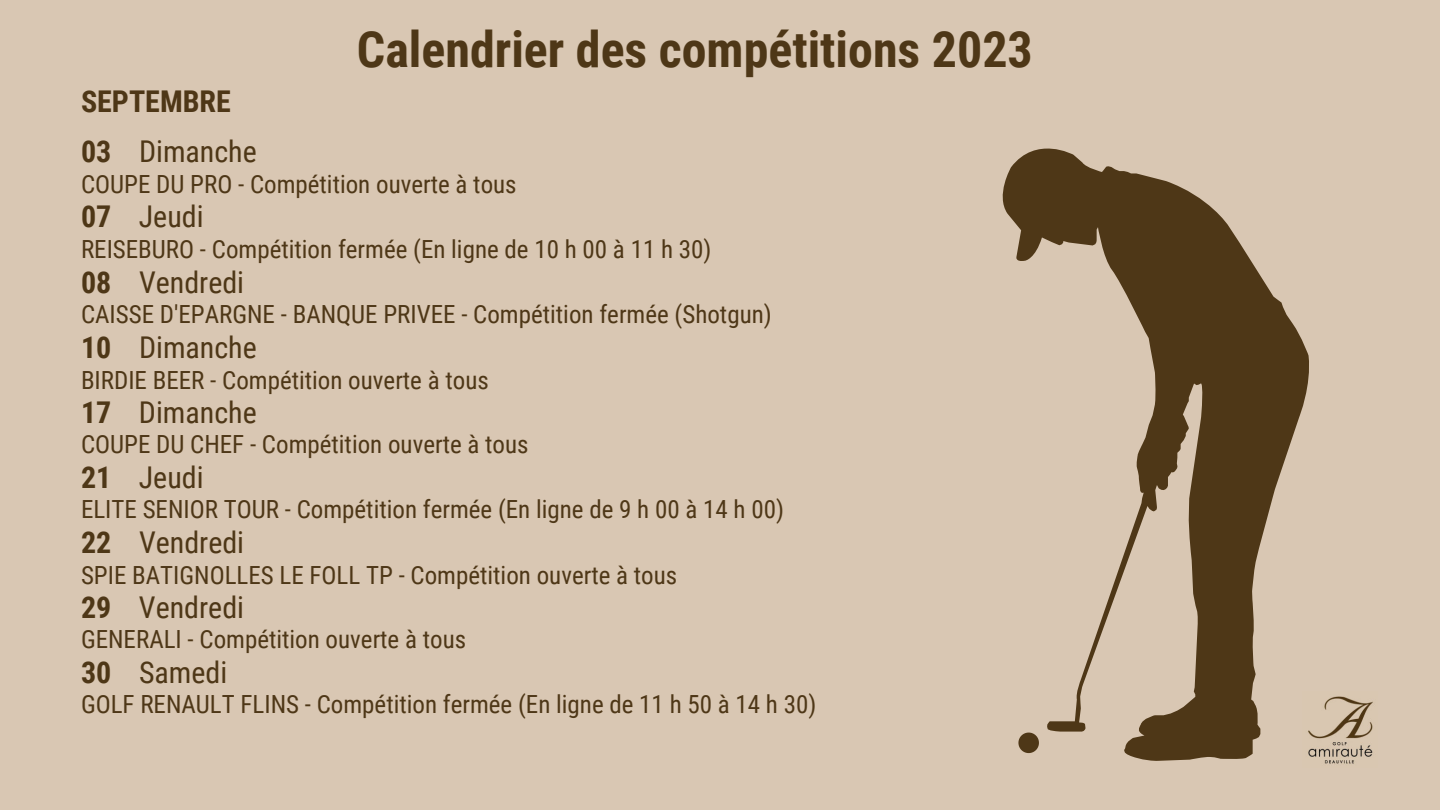
<style>
.page{position:relative;width:1440px;height:810px;background:#d9c7b3}
.page>*{position:absolute;margin:0;border:0;box-sizing:border-box;transform-origin:0 0}
.t1{font:700 50px "Roboto Condensed";color:#4e3717}
.t2{font:30px "Roboto Condensed";color:#4e3717}
.t3{font:700 30px/50.6px "Roboto Condensed";color:#4e3717}
.t4{font:25px "Roboto Condensed";color:#4e3717}
.s1{font-weight:400}
.s2{font-weight:700}
</style>
<div class="page">
<img style="left:1312px;top:696px;width:61px;height:68px">
<svg style="left:1002px;top:148px;width:310px;height:613px"></svg>
<svg style="left:1018px;top:733px;width:21px;height:20px"></svg>
<h1 class="t1" style="left:357px;top:14px;width:677px">Calendrier des compétitions 2023</h1>
<p class="t3" style="left:81px;top:75px;width:177px">SEPTEMBRE<br>03 <span class="s1">Dimanche</span></p>
<p class="t4" style="left:81px;top:167px;width:437px">COUPE DU PRO - Compétition ouverte à tous</p>
<p class="t2" style="left:81px;top:196px;width:124px"><span class="s2">07</span> Jeudi</p>
<p class="t4" style="left:81px;top:232px;width:632px">REISEBURO - Compétition fermée (En ligne de 10 h 00 à 11 h 30)</p>
<p class="t2" style="left:81px;top:261px;width:165px"><span class="s2">08</span> Vendredi</p>
<p class="t4" style="left:81px;top:297px;width:692px">CAISSE D'EPARGNE - BANQUE PRIVEE - Compétition fermée (Shotgun)</p>
<p class="t2" style="left:81px;top:326px;width:177px"><span class="s2">10</span> Dimanche</p>
<p class="t4" style="left:81px;top:362px;width:409px">BIRDIE BEER - Compétition ouverte à tous</p>
<p class="t2" style="left:81px;top:392px;width:177px"><span class="s2">17</span> Dimanche</p>
<p class="t4" style="left:81px;top:427px;width:449px">COUPE DU CHEF - Compétition ouverte à tous</p>
<p class="t2" style="left:81px;top:456px;width:124px"><span class="s2">21</span> Jeudi</p>
<p class="t4" style="left:81px;top:492px;width:705px">ELITE SENIOR TOUR - Compétition fermée (En ligne de 9 h 00 à 14 h 00)</p>
<p class="t2" style="left:81px;top:521px;width:165px"><span class="s2">22</span> Vendredi</p>
<p class="t4" style="left:81px;top:557px;width:598px">SPIE BATIGNOLLES LE FOLL TP - Compétition ouverte à tous</p>
<p class="t2" style="left:81px;top:587px;width:165px"><span class="s2">29</span> Vendredi</p>
<p class="t4" style="left:81px;top:622px;width:387px">GENERALI - Compétition ouverte à tous</p>
<p class="t2" style="left:81px;top:651px;width:148px"><span class="s2">30</span> Samedi</p>
<p class="t4" style="left:81px;top:687px;width:737px">GOLF RENAULT FLINS - Compétition fermée (En ligne de 11 h 50 à 14 h 30)</p>
</div>
